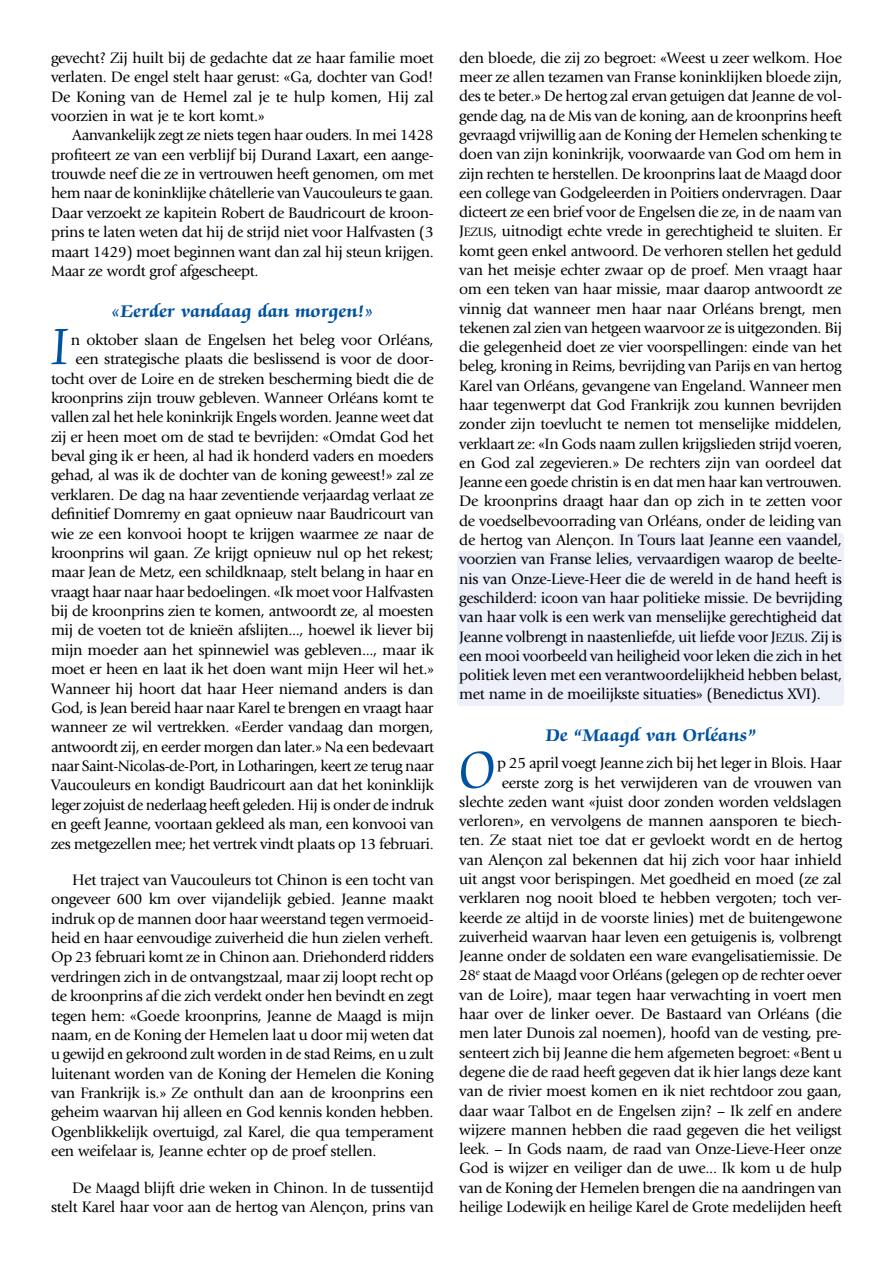
<style>
.page{position:relative;width:893px;height:1263px;background:#fff}
.page>*{position:absolute;margin:0;border:0;box-sizing:border-box;transform-origin:0 0}
.t1{font:59.4px "Zapf Chancery Std";color:#0053a1;scale:.91 1}
.t2{font:700 19.5px "Zapf Chancery Std";letter-spacing:.015em;color:#0053a1}
.t3{font:15.75px/19.4px "Giovanni";letter-spacing:-.025em;color:#000;text-align:justify}
.s1{font-family:"Giovanni Book SC800"}
.s2{font-family:"Giovanni Book SC800";font-size:12.6px}
</style>
<div class="page">
<div style="left:617px;top:532px;width:227px;height:34px;background:#edeff9;border-radius:4px"></div>
<div style="left:457px;top:551px;width:387px;height:155px;background:#edeff9;border-radius:4px"></div>
<p class="t3" style="left:51px;top:48px;width:384px">gevecht? Zij huilt bij de gedachte dat ze haar familie moet verlaten. De engel stelt haar gerust: «Ga, dochter van God!<br>De Koning van de Hemel zal je te hulp komen, Hij zal voorzien in wat je te kort komt.»</p>
<p class="t3" style="left:51px;top:126px;width:384px;text-indent:21px">Aanvankelijk zegt ze niets tegen haar ouders. In mei 1428 profiteert ze van een verblijf bij Durand Laxart, een aange&shy;trouwde neef die ze in vertrouwen heeft genomen, om met hem naar de koninklijke châtellerie van Vaucouleurs te gaan.<br>Daar verzoekt ze kapitein Robert de Baudricourt de kroon&shy;prins te laten weten dat hij de strijd niet voor Halfvasten (3 maart 1429) moet beginnen want dan zal hij steun krijgen.<br>Maar ze wordt grof afgescheept.</p>
<p class="t2" style="left:111px;top:301px;width:263px">«Eerder vandaag dan morgen!»</p>
<h1 class="t1" style="left:51px;top:316px;width:21px">I</h1>
<p class="t3" style="left:51px;top:330px;width:384px;text-align:right">n oktober slaan de Engelsen het beleg voor Orléans, een strategische plaats die beslissend is voor de door&shy;tocht over de Loire en de streken bescherming biedt die de kroonprins zijn trouw gebleven. Wanneer Orléans komt te vallen zal het hele koninkrijk Engels worden. Jeanne weet dat zij er heen moet om de stad te bevrijden: «Omdat God het beval ging ik er heen, al had ik honderd vaders en moeders gehad, al was ik de dochter van de koning geweest!» zal ze verklaren. De dag na haar zeventiende verjaardag verlaat ze definitief Domremy en gaat opnieuw naar Baudricourt van wie ze een konvooi hoopt te krijgen waarmee ze naar de kroonprins wil gaan. Ze krijgt opnieuw nul op het rekest; maar Jean de Metz, een schildknaap, stelt belang in haar en vraagt haar naar haar bedoelingen. «Ik moet voor Halfvasten bij de kroonprins zien te komen, antwoordt ze, al moesten mij de voeten tot de knieën afslijten..., hoewel ik liever bij mijn moeder aan het spinnewiel was gebleven..., maar ik moet er heen en laat ik het doen want mijn Heer wil het.» Wanneer hij hoort dat haar Heer niemand anders is dan God, is Jean bereid haar naar Karel te brengen en vraagt haar wanneer ze wil vertrekken. «Eerder vandaag dan morgen, antwoordt zij, en eerder morgen dan later.» Na een bedevaart naar Saint-Nicolas-de-Port, in Lotharingen, keert ze terug naar Vaucouleurs en kondigt Baudricourt aan dat het koninklijk leger zojuist de nederlaag heeft geleden. Hij is onder de indruk en geeft Jeanne, voortaan gekleed als man, een konvooi van zes metgezellen mee; het vertrek vindt plaats op 13 februari.</p>
<p class="t3" style="left:51px;top:870px;width:384px;text-indent:21px">Het traject van Vaucouleurs tot Chinon is een tocht van ongeveer 600 km over vijandelijk gebied. Jeanne maakt indruk op de mannen door haar weerstand tegen vermoeid&shy;heid en haar eenvoudige zuiverheid die hun zielen verheft.<br>Op 23 februari komt ze in Chinon aan. Driehonderd ridders verdringen zich in de ontvangstzaal, maar zij loopt recht op de kroonprins af die zich verdekt onder hen bevindt en zegt tegen hem: «Goede kroonprins, Jeanne de Maagd is mijn naam, en de Koning der Hemelen laat u door mij weten dat u gewijd en gekroond zult worden in de stad Reims, en u zult luitenant worden van de Koning der Hemelen die Koning van Frankrijk is.» Ze onthult dan aan de kroonprins een geheim waarvan hij alleen en God kennis konden hebben.<br>Ogenblikkelijk overtuigd, zal Karel, die qua temperament een weifelaar is, Jeanne echter op de proef stellen.</p>
<p class="t3" style="left:51px;top:1178px;width:384px;text-align:right">De Maagd blijft drie weken in Chinon. In de tussentijd stelt Karel haar voor aan de hertog van Alençon, prins van</p>
<p class="t3" style="left:459px;top:48px;width:384px">den bloede, die zij zo begroet: «Weest u zeer welkom. Hoe meer ze allen tezamen van Franse koninklijken bloede zijn, des te beter.» De hertog zal ervan getuigen dat Jeanne de vol&shy;gende dag, na de Mis van de koning, aan de kroonprins heeft gevraagd vrijwillig aan de Koning der Hemelen schenking te doen van zijn koninkrijk, voorwaarde van God om hem in zijn rechten te herstellen. De kroonprins laat de Maagd door een college van Godgeleerden in Poitiers ondervragen. Daar dicteert ze een brief voor de Engelsen die ze, in de naam van <span class="s1">J</span><span class="s2">EZUS</span>, uitnodigt echte vrede in gerechtigheid te sluiten. Er komt geen enkel antwoord. De verhoren stellen het geduld van het meisje echter zwaar op de proef. Men vraagt haar om een teken van haar missie, maar daarop antwoordt ze vinnig dat wanneer men haar naar Orléans brengt, men tekenen zal zien van hetgeen waarvoor ze is uitgezonden. Bij die gelegenheid doet ze vier voorspellingen: einde van het beleg, kroning in Reims, bevrijding van Parijs en van hertog Karel van Orléans, gevangene van Engeland. Wanneer men haar tegenwerpt dat God Frankrijk zou kunnen bevrijden zonder zijn toevlucht te nemen tot menselijke middelen, verklaart ze: «In Gods naam zullen krijgslieden strijd voeren, en God zal zegevieren.» De rechters zijn van oordeel dat Jeanne een goede christin is en dat men haar kan vertrouwen.<br>De kroonprins draagt haar dan op zich in te zetten voor de voedselbevoorrading van Orléans, onder de leiding van de hertog van Alençon. In Tours laat Jeanne een vaandel, voorzien van Franse lelies, vervaardigen waarop de beelte&shy;nis van Onze-Lieve-Heer die de wereld in de hand heeft is geschilderd: icoon van haar politieke missie. De bevrijding van haar volk is een werk van menselijke gerechtigheid dat Jeanne volbrengt in naastenliefde, uit liefde voor <span class="s1">J</span><span class="s2">EZUS</span>. Zij is een mooi voorbeeld van heiligheid voor leken die zich in het politiek leven met een verantwoordelijkheid hebben belast, met name in de moeilijkste situaties» (Benedictus XVI).</p>
<p class="t2" style="left:546px;top:724px;width:211px">De “Maagd van Orléans”</p>
<h1 class="t1" style="left:459px;top:739px;width:41px">O</h1>
<p class="t3" style="left:459px;top:754px;width:384px;text-align:right">p 25 april voegt Jeanne zich bij het leger in Blois. Haar eerste zorg is het verwijderen van de vrouwen van slechte zeden want «juist door zonden worden veldslagen verloren», en vervolgens de mannen aansporen te biech&shy;ten. Ze staat niet toe dat er gevloekt wordt en de hertog van Alençon zal bekennen dat hij zich voor haar inhield uit angst voor berispingen. Met goedheid en moed (ze zal verklaren nog nooit bloed te hebben vergoten; toch ver&shy;keerde ze altijd in de voorste linies) met de buitengewone zuiverheid waarvan haar leven een getuigenis is, volbrengt Jeanne onder de soldaten een ware evangelisatiemissie. De 28<sup>e</sup> staat de Maagd voor Orléans (gelegen op de rechter oever van de Loire), maar tegen haar verwachting in voert men haar over de linker oever. De Bastaard van Orléans (die men later Dunois zal noemen), hoofd van de vesting, pre&shy;senteert zich bij Jeanne die hem afgemeten begroet: «Bent u degene die de raad heeft gegeven dat ik hier langs deze kant van de rivier moest komen en ik niet rechtdoor zou gaan, daar waar Talbot en de Engelsen zijn? – Ik zelf en andere wijzere mannen hebben die raad gegeven die het veiligst leek. – In Gods naam, de raad van Onze-Lieve-Heer onze God is wijzer en veiliger dan de uwe... Ik kom u de hulp van de Koning der Hemelen brengen die na aandringen van heilige Lodewijk en heilige Karel de Grote medelijden heeft</p>
</div>
